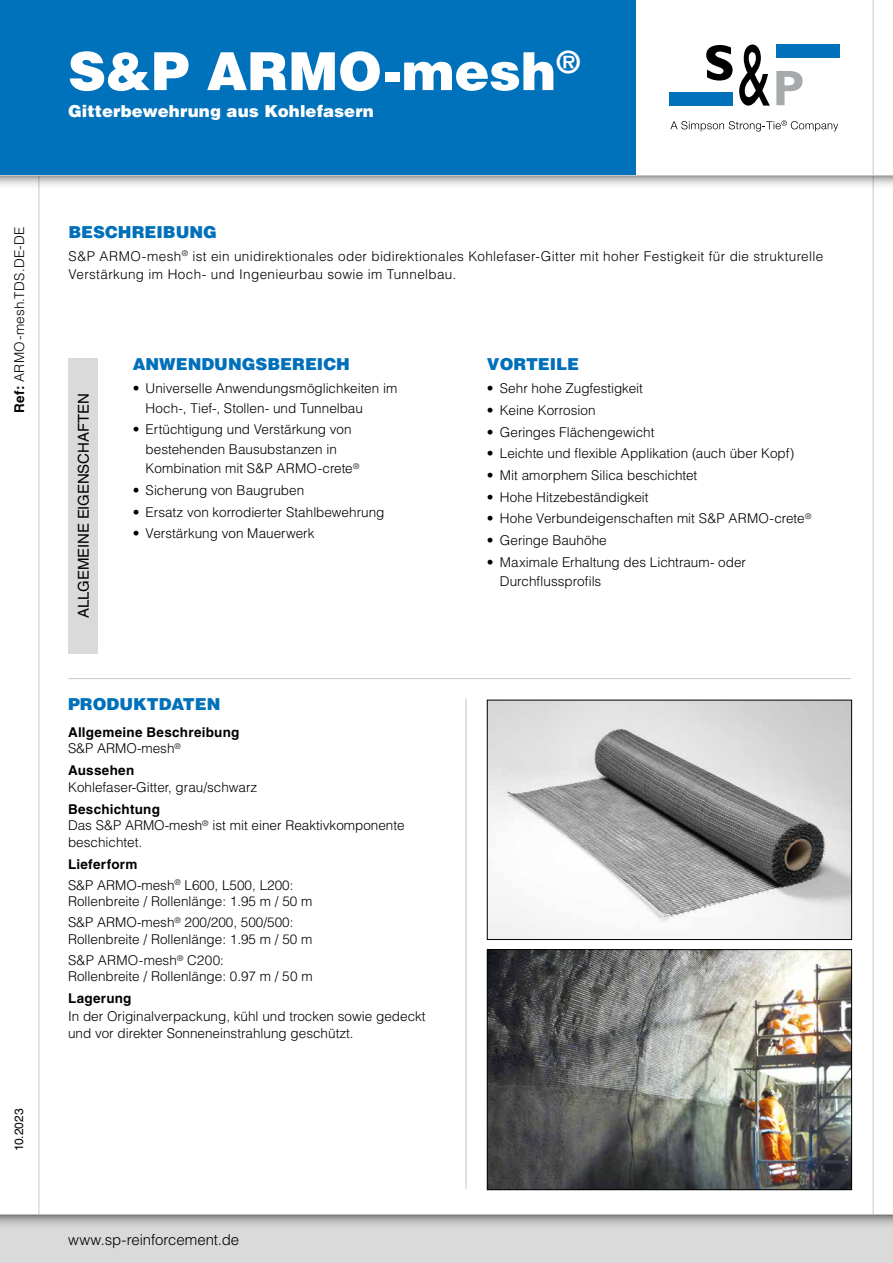
<style>
.page{position:relative;width:893px;height:1263px;background:#fff}
.page>*{position:absolute;margin:0;border:0;box-sizing:border-box;transform-origin:0 0}
.t1{font:900 52.5px "Helvetica LT Std";color:#fff}
.t2{font:900 16.5px "Helvetica LT Std";color:#0070ba}
.t3{font:900 16.5px "Helvetica LT Std";letter-spacing:.005em;color:#fff}
.t4{font:300 15px "Helvetica LT Std";letter-spacing:-.005em;color:#000}
.t5{font:15px "Helvetica LT Std";letter-spacing:-.01em;color:#000}
.t6{font:300 13.5px/19.5px "Helvetica LT Std";color:#000}
.t7{font:300 13.5px/18px "Helvetica LT Std";letter-spacing:.025em;color:#000}
.t8{font:700 13.5px/16.5px "Helvetica LT Std";letter-spacing:.02em;color:#000}
.t9{font:12px "Helvetica LT Std";color:#000}
.s1{font-weight:700}
.s2{font-weight:300}
</style>
<div class="page">
<hr style="left:39px;top:0;width:1px;height:1263px;background:#c5c6c6">
<hr style="left:873px;top:0;width:1px;height:1239px;background:#c5c6c6">
<div style="left:0;top:0;width:636px;height:175px;background:#0071bb"></div>
<svg style="left:0;top:176px;width:893px;height:14px"></svg>
<hr style="left:0;top:175px;width:893px;height:1px;background:#c5c6c6">
<div style="left:0;top:1214px;width:893px;height:49px;background:#dadada"></div>
<svg style="left:0;top:1215px;width:893px;height:10px;background:#acacac"></svg>
<hr style="left:0;top:1214px;width:893px;height:1px;background:#c5c6c6">
<div style="left:669px;top:92px;width:64px;height:13px;background:#0070ba"></div>
<div style="left:776px;top:44px;width:63px;height:14px;background:#0070ba"></div>
<svg style="left:706px;top:45px;width:27px;height:36px"></svg>
<svg style="left:739px;top:44px;width:31px;height:62px"></svg>
<svg style="left:776px;top:71px;width:27px;height:34px"></svg>
<svg style="left:670px;top:120px;width:168px;height:12px"></svg>
<div style="left:68px;top:358px;width:30px;height:296px;background:#dadada"></div>
<img style="left:489px;top:702px;width:361px;height:236px">
<div style="left:487px;top:700px;width:365px;height:240px;border:1px solid #000"></div>
<img style="left:489px;top:951px;width:361px;height:237px">
<div style="left:487px;top:949px;width:365px;height:241px;border:1px solid #000"></div>
<hr style="left:68px;top:678px;width:783px;height:1px;background:#c5c6c6">
<hr style="left:466px;top:698px;width:1px;height:491px;background:#c5c6c6">
<p class="t7" style="left:10px;top:413px;width:188px;rotate:-90deg"><span class="s1">Ref:</span> ARMO-mesh.TDS.DE-DE</p>
<p class="t9" style="left:12px;top:1151px;width:44px;rotate:-90deg">10.2023</p>
<h1 class="t1" style="left:68px;top:37px;width:514px">S&amp;P ARMO-mesh<sup>®</sup></h1>
<p class="t3" style="left:68px;top:100px;width:307px">Gitterbewehrung aus Kohlefasern</p>
<p class="t2" style="left:68px;top:222px;width:150px">BESCHREIBUNG</p>
<p class="t7" style="left:68px;top:247px;width:756px">S&amp;P ARMO-mesh<sup>®</sup> ist ein unidirektionales oder bidirektionales Kohlefaser-Gitter mit hoher Festigkeit für die strukturelle<br>Verstärkung im Hoch- und Ingenieurbau sowie im Tunnelbau.</p>
<p class="t5" style="left:75px;top:618px;width:226px;rotate:-90deg">ALLGEMEINE EIGENSCHAFTEN</p>
<p class="t2" style="left:133px;top:353px;width:219px">ANWENDUNGSBEREICH</p>
<p class="t6" style="left:146px;top:379px;width:253px;text-indent:-13px">• Universelle Anwendungsmöglichkeiten im<br>Hoch-, Tief-, Stollen- und Tunnelbau</p>
<p class="t6" style="left:146px;top:420px;width:215px;text-indent:-13px">• Ertüchtigung und Verstärkung von bestehenden Bausubstanzen in<br>Kombination mit S&amp;P ARMO-crete<sup>®</sup></p>
<p class="t6" style="left:133px;top:480px;width:173px">• Sicherung von Baugruben</p>
<p class="t6" style="left:133px;top:502px;width:253px">• Ersatz von korrodierter Stahlbewehrung</p>
<p class="t6" style="left:133px;top:524px;width:183px">• Verstärkung von Mauerwerk</p>
<p class="t2" style="left:68px;top:694px;width:154px">PRODUKTDATEN</p>
<p class="t8" style="left:68px;top:723px;width:173px">Allgemeine Beschreibung<br><span class="s2">S&amp;P ARMO-mesh</span><sup>®</sup></p>
<p class="t8" style="left:68px;top:762px;width:68px">Aussehen</p>
<p class="t6" style="left:68px;top:777px;width:191px">Kohlefaser-Gitter, grau/schwarz</p>
<p class="t6" style="left:68px;top:801px;width:338px;line-height:16.5px"><span class="s1">Beschichtung<br></span>Das S&amp;P ARMO-mesh<sup>®</sup> ist mit einer Reaktivkomponente beschichtet.</p>
<p class="t6" style="left:68px;top:853px;width:227px;line-height:21px"><span class="s1">Lieferform<br></span>S&amp;P ARMO-mesh<sup>®</sup> L600, L500, L200:</p>
<p class="t6" style="left:68px;top:891px;width:246px;line-height:21px">Rollenbreite / Rollenlänge: 1.95 m / 50 m<br>S&amp;P ARMO-mesh<sup>®</sup> 200/200, 500/500:</p>
<p class="t6" style="left:68px;top:928px;width:246px;line-height:21px">Rollenbreite / Rollenlänge: 1.95 m / 50 m<br>S&amp;P ARMO-mesh<sup>®</sup> C200:</p>
<p class="t6" style="left:68px;top:967px;width:246px">Rollenbreite / Rollenlänge: 0.97 m / 50 m</p>
<p class="t8" style="left:68px;top:989px;width:65px">Lagerung</p>
<p class="t6" style="left:68px;top:1008px;width:359px;line-height:16.5px">In der Originalverpackung, kühl und trocken sowie gedeckt und vor direkter Sonneneinstrahlung geschützt.</p>
<p class="t2" style="left:487px;top:353px;width:94px">VORTEILE</p>
<p class="t6" style="left:487px;top:379px;width:158px">• Sehr hohe Zugfestigkeit</p>
<p class="t6" style="left:487px;top:400px;width:110px">• Keine Korrosion</p>
<p class="t6" style="left:487px;top:422px;width:169px">• Geringes Flächengewicht</p>
<p class="t6" style="left:487px;top:444px;width:309px">• Leichte und flexible Applikation (auch über Kopf)</p>
<p class="t6" style="left:487px;top:465px;width:212px">• Mit amorphem Silica beschichtet</p>
<p class="t6" style="left:487px;top:487px;width:163px">• Hohe Hitzebeständigkeit</p>
<p class="t6" style="left:487px;top:509px;width:326px">• Hohe Verbundeigenschaften mit S&amp;P ARMO-crete<sup>®</sup></p>
<p class="t6" style="left:487px;top:530px;width:121px">• Geringe Bauhöhe</p>
<p class="t6" style="left:500px;top:552px;width:248px;text-indent:-13px">• Maximale Erhaltung des Lichtraum- oder<br>Durchflussprofils</p>
<p class="t4" style="left:68px;top:1230px;width:173px">www.sp-reinforcement.de</p>
</div>
